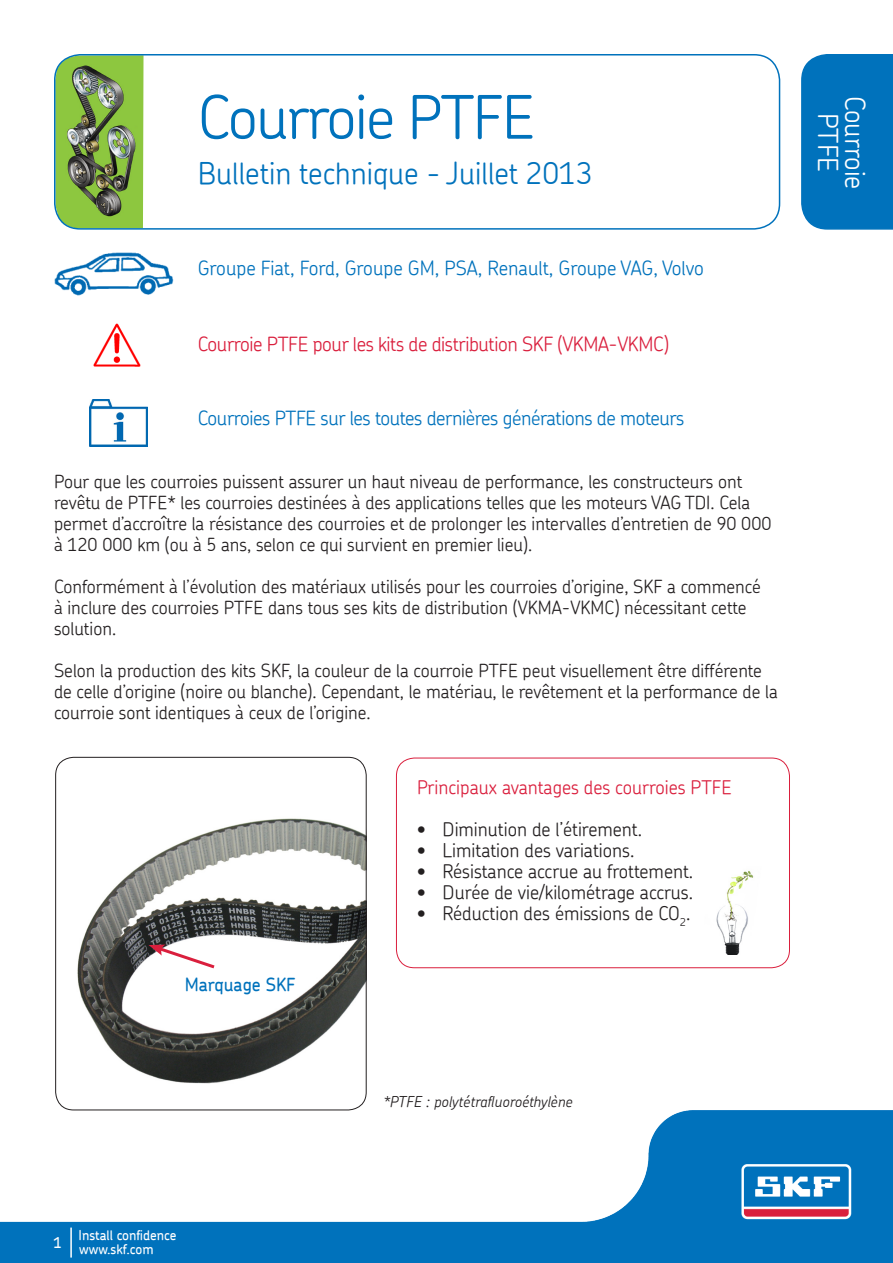
<style>
.page{position:relative;width:893px;height:1263px;background:#fff}
.page>*{position:absolute;margin:0;border:0;box-sizing:border-box;transform-origin:0 0}
.t1{font:300 60px "SKF Chevin";letter-spacing:-.025em;color:#0072bc}
.t2{font:300 30px "SKF Chevin";color:#0072bc}
.t3{font:300 27px/27px "SKF Chevin";color:#fff;text-align:center}
.t4{font:300 19.5px "SKF Chevin";letter-spacing:-.02em;color:#0072bc}
.t5{font:300 19.5px "SKF Chevin";color:#0072bc}
.t6{font:300 19.5px "SKF Chevin";letter-spacing:-.02em;color:#da1f3d}
.t7{font:300 18.75px "SKF Chevin";color:#231f20}
.ag_red_title{font:300 18.75px "SKF Chevin";color:#da1f3d}
.t8{font:300 18px/21px "SKF Chevin";color:#231f20}
.t9{font:500 18px "SKF Chevin";color:#0072bc}
.t10{font:italic 300 15px "SKF Chevin";color:#231f20}
.t11{font:500 15px "SKF Chevin";color:#fff}
.t12{font:500 13.5px "SKF Chevin";color:#fff}
</style>
<div class="page">
<img style="left:55px;top:55px;width:89px;height:172px">
<div style="left:54px;top:54px;width:726px;height:176px;border:2px solid #0072bc;border-radius:26px"></div>
<img style="left:54px;top:253px;width:119px;height:43px">
<img style="left:93px;top:323px;width:48px;height:44px">
<img style="left:89px;top:399px;width:59px;height:48px">
<div style="left:801px;top:54px;width:92px;height:176px;background:#0072bc"></div>
<img style="left:0;top:1110px;width:893px;height:153px">
<hr style="left:70px;top:1227px;width:2px;height:30px;background:#fff">
<img style="left:716px;top:871px;width:38px;height:83px">
<img style="left:77px;top:818px;width:287px;height:266px">
<div style="left:55px;top:757px;width:311px;height:353px;border:1px solid #231f20;border-radius:18px"></div>
<svg style="left:149px;top:944px;width:69px;height:27px"></svg>
<div style="left:396px;top:758px;width:394px;height:210px;border:1px solid #da1f3d;border-radius:18px"></div>
<p class="t1" style="left:198px;top:78px;width:339px">Courroie PTFE</p>
<p class="t2" style="left:198px;top:154px;width:397px">Bulletin technique - Juillet 2013</p>
<p class="t5" style="left:198px;top:255px;width:508px">Groupe Fiat, Ford, Groupe GM, PSA, Renault, Groupe VAG, Volvo</p>
<p class="t6" style="left:198px;top:331px;width:473px">Courroie PTFE pour les kits de distribution SKF (VKMA-VKMC)</p>
<p class="t4" style="left:198px;top:406px;width:488px">Courroies PTFE sur les toutes dernières générations de moteurs</p>
<p class="t8" style="left:54px;top:470px;width:719px">Pour que les courroies puissent assurer un haut niveau de performance, les constructeurs ont revêtu de PTFE* les courroies destinées à des applications telles que les moteurs VAG TDI. Cela permet d’accroître la résistance des courroies et de prolonger les intervalles d’entretien de 90 000 à 120 000 km (ou à 5 ans, selon ce qui survient en premier lieu).</p>
<p class="t8" style="left:54px;top:575px;width:708px">Conformément à l’évolution des matériaux utilisés pour les courroies d’origine, SKF a commencé à inclure des courroies PTFE dans tous ses kits de distribution (VKMA-VKMC) nécessitant cette solution.</p>
<p class="t8" style="left:54px;top:659px;width:725px">Selon la production des kits SKF, la couleur de la courroie PTFE peut visuellement être différente de celle d’origine (noire ou blanche). Cependant, le matériau, le revêtement et la performance de la courroie sont identiques à ceux de l’origine.</p>
<p class="t9" style="left:185px;top:973px;width:112px">Marquage SKF</p>
<p class="ag_red_title" style="left:417px;top:775px;width:316px">Principaux avantages des courroies PTFE</p>
<p class="t7" style="left:417px;top:817px;width:227px">• Diminution de l’étirement.</p>
<p class="t7" style="left:417px;top:838px;width:219px">• Limitation des variations.</p>
<p class="t7" style="left:417px;top:859px;width:278px">• Résistance accrue au frottement.</p>
<p class="t7" style="left:417px;top:880px;width:277px">• Durée de vie/kilométrage accrus.</p>
<p class="t7" style="left:417px;top:901px;width:275px">• Réduction des émissions de CO<sub>2</sub>.</p>
<p class="t10" style="left:383px;top:1092px;width:191px">*PTFE : polytétrafluoroéthylène</p>
<p class="t3" style="left:869px;top:96px;width:95px;rotate:90deg">Courroie<br>PTFE</p>
<p class="t11" style="left:53px;top:1232px;width:10px">1</p>
<p class="t12" style="left:79px;top:1226px;width:99px">Install confidence</p>
<p class="t12" style="left:79px;top:1240px;width:76px">www.skf.com</p>
</div>
